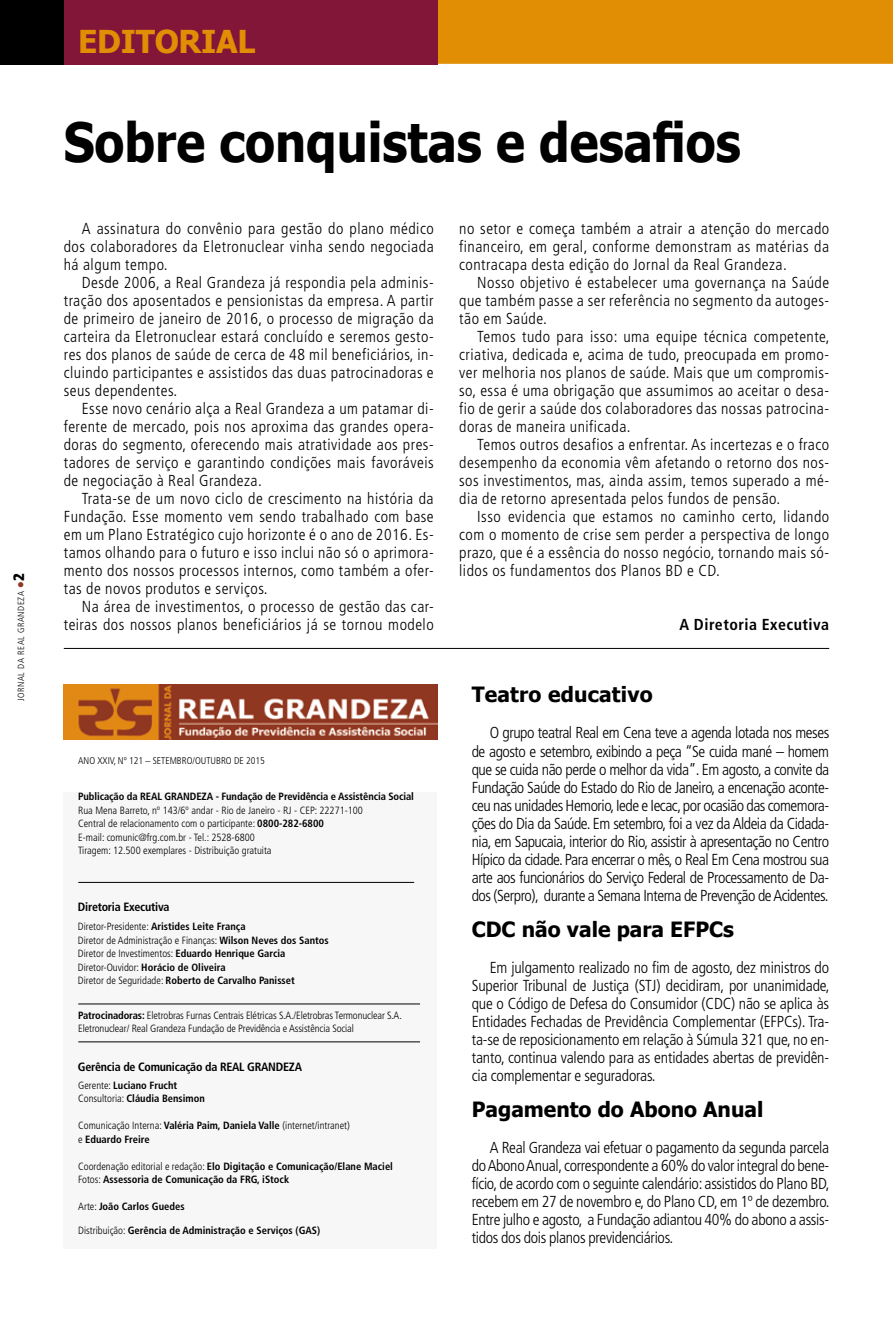
<style>
.page{position:relative;width:893px;height:1319px;background:#fff}
.page>*{position:absolute;margin:0;border:0;box-sizing:border-box;transform-origin:0 0}
.t1{font:700 54px "Tahoma";color:#000;scale:.9 1}
.t2{font:700 31.5px "Tahoma";letter-spacing:-.01em;color:#e28e04}
.t3{font:700 21px "Tahoma";color:#000}
.t4{font:300 condensed 15.9px/18px "Frutiger";letter-spacing:.03em;color:#000;text-align:justify}
.t5{font:700 condensed 15.9px "Frutiger";letter-spacing:.03em;color:#000}
.t6{font:700 condensed 12px "Frutiger";letter-spacing:-.02em;color:#000}
.t7{font:300 condensed 10.5px/13.5px "Frutiger";color:#000}
.t8{font:700 condensed 10.5px/13.5px "Frutiger";color:#000}
.t9{font:300 condensed 9.75px "Frutiger";color:#000}
.t10{font:300 condensed 9px "Frutiger";letter-spacing:.06em;color:#000}
.s1{color:#903822}
.s2{font-weight:900;font-size:15px}
.s3{font-weight:700}
.s4{font-weight:300}
</style>
<div class="page">
<div style="left:437px;top:0;width:455px;height:64px;background:#e28e04"></div>
<svg style="left:892px;top:0;width:1px;height:64px"></svg>
<div style="left:0;top:0;width:437px;height:64px;background:#811639"></div>
<div style="left:0;top:0;width:64px;height:64px;background:#000"></div>
<div style="left:64px;top:792px;width:373px;height:456px;background:#f7f7f7"></div>
<img style="left:64px;top:684px;width:373px;height:55px">
<hr style="left:78px;top:882px;width:336px;height:1px;background:#000">
<hr style="left:78px;top:1003px;width:342px;height:1px;background:#000">
<hr style="left:78px;top:1041px;width:342px;height:1px;background:#000">
<hr style="left:64px;top:648px;width:765px;height:1px;background:#000">
<p class="t10" style="left:16px;top:701px;width:130px;rotate:-90deg">Jornal da Real Grandeza <span class="s1">●</span><span class="s2">2</span></p>
<p class="t10" style="left:16px;top:723px;width:130px;rotate:-90deg">Jornal da Real Gr ndeza <span class="s1">●</span><span class="s2">2</span></p>
<h2 class="t2" style="left:78px;top:19px;width:179px">EDITORIAL</h2>
<h1 class="t1" style="left:64px;top:104px;width:754px">Sobre conquistas e desafios</h1>
<p class="t4" style="left:64px;top:220px;width:371px;text-indent:18px">A assinatura do convênio para gestão do plano médico dos colaboradores da Eletronuclear vinha sendo negociada há algum tempo.</p>
<p class="t4" style="left:64px;top:274px;width:371px;text-indent:18px">Desde 2006, a Real Grandeza já respondia pela adminis&shy;tração dos aposentados e pensionistas da empresa. A partir de primeiro de janeiro de 2016, o processo de migração da carteira da Eletronuclear estará concluído e seremos gesto&shy;res dos planos de saúde de cerca de 48 mil beneficiários, in&shy;cluindo participantes e assistidos das duas patrocinadoras e seus dependentes.</p>
<p class="t4" style="left:64px;top:400px;width:371px;text-indent:18px">Esse novo cenário alça a Real Grandeza a um patamar di&shy;ferente de mercado, pois nos aproxima das grandes opera&shy;doras do segmento, oferecendo mais atratividade aos pres&shy;tadores de serviço e garantindo condições mais favoráveis de negociação à Real Grandeza.</p>
<p class="t4" style="left:64px;top:490px;width:371px;text-indent:18px">Trata-se de um novo ciclo de crescimento na história da Fundação. Esse momento vem sendo trabalhado com base em um Plano Estratégico cujo horizonte é o ano de 2016. Es&shy;tamos olhando para o futuro e isso inclui não só o aprimora&shy;mento dos nossos processos internos, como também a ofer&shy;tas de novos produtos e serviços.</p>
<p class="t4" style="left:64px;top:598px;width:371px;text-align:right">N a área de investimentos, o processo de gestão das car&shy;teiras dos nossos planos beneficiários já se tornou modelo</p>
<p class="t9" style="left:78px;top:754px;width:188px">Ano XxIV, Nº 121 – setemb ro/outubro DE 2015</p>
<p class="t8" style="left:78px;top:790px;width:337px">Publicação da Real Grandeza - Fundação de Previdência e Assistência Social</p>
<p class="t7" style="left:78px;top:803px;width:286px">Rua Mena Barreto, nº 143/6º andar - Rio de Janeiro - RJ - CEP: 22271-100<br>Central de relacionamento com o participante: <span class="s3">0800-282-6800<br></span>E-mail: comunic@frg.com.br - Tel.: 2528-6800<br>Tiragem: 12.500 exemplares - Distribuição gratuita</p>
<p class="t6" style="left:78px;top:899px;width:93px">Diretoria Executiva</p>
<p class="t7" style="left:78px;top:920px;width:252px">Diretor-Presidente: <span class="s3">Aristides Leite França<br></span>Diretor de Administração e Finanças: <span class="s3">Wilson Neves dos Santos </span>Diretor de Investimentos: <span class="s3">Eduardo Henrique Garcia </span>Diretor-Ouvidor: <span class="s3">Horácio de Oliveira<br></span>Diretor de Seguridade: <span class="s3">Roberto de Carvalho Panisset</span></p>
<p class="t7" style="left:78px;top:1008px;width:325px"><span class="s3">Patrocinadoras:</span> Eletrobras Furnas Centrais Elétricas S.A./Eletrobras Termonuclear S.A.<br>Eletronuclear/ Real Grandeza Fundação de Previdência e Assistência Social</p>
<p class="t6" style="left:78px;top:1059px;width:224px">Gerência de Comunicação da Real Grandeza</p>
<p class="t8" style="left:78px;top:1078px;width:128px"><span class="s4">Gerente:</span> Luciano Frucht<br><span class="s4">Consultoria:</span> Cláudia Bensimon</p>
<p class="t7" style="left:78px;top:1118px;width:273px">Comunicação Interna: <span class="s3">Valéria Paim, Daniela Valle</span> (internet/intranet) e <span class="s3">Eduardo Freire</span></p>
<p class="t8" style="left:78px;top:1158px;width:316px"><span class="s4">Coordenação editorial e redação:</span> Elo Digitação e Comunicação/Elane Maciel<br><span class="s4">Fotos:</span> Assessoria de Comunicação da FRG, iStock</p>
<p class="t8" style="left:78px;top:1199px;width:108px"><span class="s4">Arte:</span> João Carlos Guedes</p>
<p class="t8" style="left:78px;top:1223px;width:244px"><span class="s4">Distribuição:</span> Gerência de Administração e Serviços (GAS)</p>
<p class="t4" style="left:459px;top:220px;width:371px">no setor e começa também a atrair a atenção do mercado financeiro, em geral, conforme demonstram as matérias da contracapa desta edição do Jornal da Real Grandeza.</p>
<p class="t4" style="left:459px;top:274px;width:371px;text-indent:18px">Nosso objetivo é estabelecer uma governança na Saúde que também passe a ser referência no segmento da autoges&shy;tão em Saúde.</p>
<p class="t4" style="left:459px;top:328px;width:372px;text-indent:18px">Temos tudo para isso: uma equipe técnica competente, criativa, dedicada e, acima de tudo, preocupada em promo&shy;ver melhoria nos planos de saúde. Mais que um compromis&shy;so, essa é uma obrigação que assumimos ao aceitar o desa&shy;fio de gerir a saúde dos colaboradores das nossas patrocina&shy;doras de maneira unificada.</p>
<p class="t4" style="left:459px;top:436px;width:371px;text-indent:18px">Temos outros desafios a enfrentar. As incertezas e o fraco desempenho da economia vêm afetando o retorno dos nos&shy;sos investimentos, mas, ainda assim, temos superado a mé&shy;dia de retorno apresentada pelos fundos de pensão.</p>
<p class="t4" style="left:459px;top:508px;width:371px;text-indent:18px">Isso evidencia que estamos no caminho certo, lidando com o momento de crise sem perder a perspectiva de longo prazo, que é a essência do nosso negócio, tornando mais só&shy;lidos os fundamentos dos Planos BD e CD.</p>
<p class="t5" style="left:679px;top:615px;width:151px">A Diretoria Executiva</p>
<h3 class="t3" style="left:472px;top:680px;width:182px">Teatro educativo</h3>
<p class="t4" style="left:472px;top:724px;width:359px;text-indent:18px">O grupo teatral Real em Cena teve a agenda lotada nos meses de agosto e setembro, exibindo a peça “Se cuida mané – homem que se cuida não perde o melhor da vida”. Em agosto, a convite da Fundação Saúde do Estado do Rio de Janeiro, a encenação aconte&shy;ceu nas unidades Hemorio, Iede e Iecac, por ocasião das comemora&shy;ções do Dia da Saúde. Em setembro, foi a vez da Aldeia da Cidada&shy;nia, em Sapucaia, interior do Rio, assistir à apresentação no Centro Hípico da cidade. Para encerrar o mês, o Real Em Cena mostrou sua arte aos funcionários do Serviço Federal de Processamento de Da&shy;dos (Serpro), durante a Semana Interna de Prevenção de Acidentes.</p>
<h3 class="t3" style="left:472px;top:914px;width:264px">CDC não vale para EFPCs</h3>
<p class="t4" style="left:472px;top:958px;width:360px;text-indent:18px">Em julgamento realizado no fim de agosto, dez ministros do Superior Tribunal de Justiça (STJ) decidiram, por unanimidade, que o Código de Defesa do Consumidor (CDC) não se aplica às Entidades Fechadas de Previdência Complementar (EFPCs). Tra&shy;ta-se de reposicionamento em relação à Súmula 321 que, no en&shy;tanto, continua valendo para as entidades abertas de previdên&shy;cia complementar e seguradoras.</p>
<h3 class="t3" style="left:472px;top:1094px;width:293px">Pagamento do Abono Anual</h3>
<p class="t4" style="left:472px;top:1138px;width:360px;text-indent:18px">A Real Grandeza vai efetuar o pagamento da segunda parcela do Abono Anual, correspondente a 60% do valor integral do bene&shy;fício, de acordo com o seguinte calendário: assistidos do Plano BD, recebem em 27 de novembro e, do Plano CD, em 1º de dezembro.<br>Entre julho e agosto, a Fundação adiantou 40% do abono a assis&shy;tidos dos dois planos previdenciários.</p>
</div>
